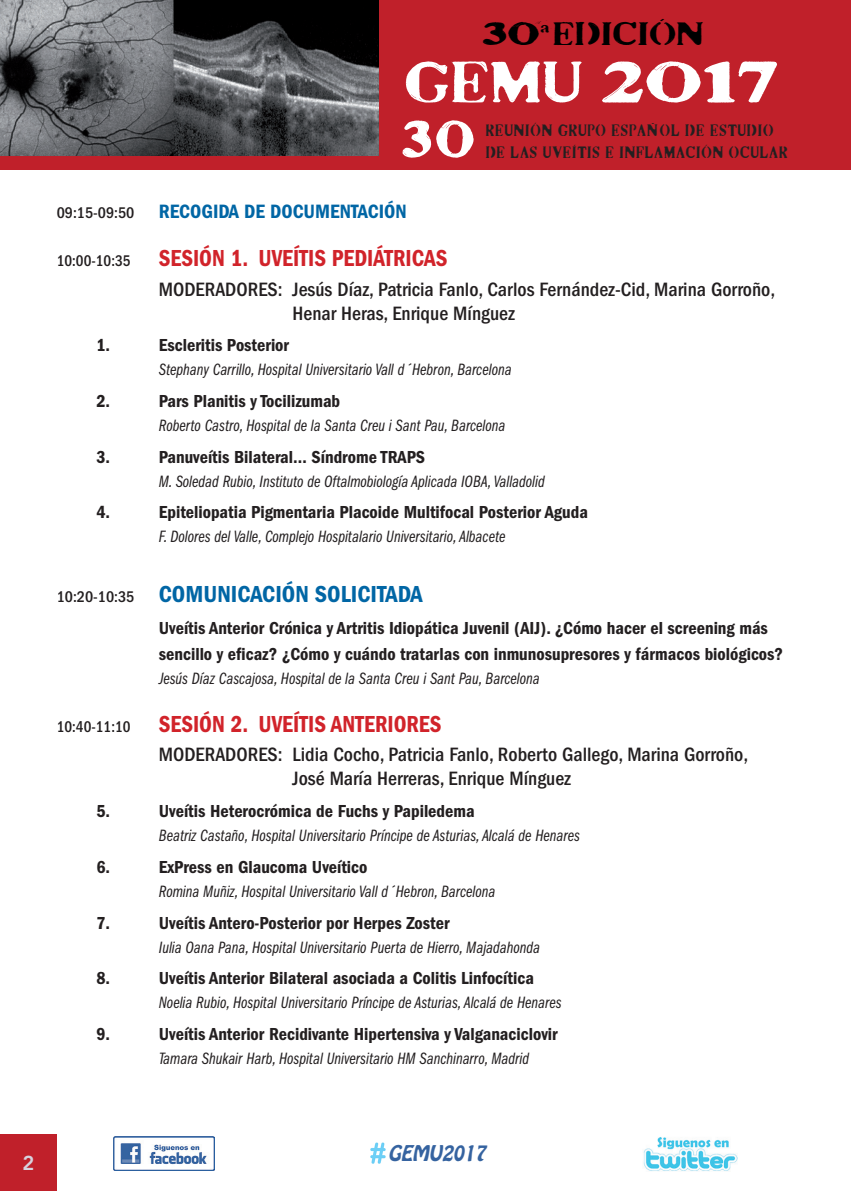
<style>
.page{position:relative;width:851px;height:1191px;background:#fff}
.page>*{position:absolute;margin:0;border:0;box-sizing:border-box;transform-origin:0 0}
.t1{font:56.6px "Co 2";color:#fff;scale:1.32 1}
.t2{font:51.4px "Co 2";color:#fff}
.t3{font:31.4px "Co 2";color:#000;scale:1.32 1}
.sesion{font:24px "ITC Franklin Gothic Std Dm Cd";color:#d1232a;scale:.95 1}
.Comunicacion_solicit{font:24px "ITC Franklin Gothic Std Dm Cd";color:#0166a5}
.moderadores{font:500 condensed 20px/24px "ITC Franklin Gothic Std";color:#231f20}
.varios{font:20px "ITC Franklin Gothic Std Dm Cd";color:#0166a5}
.t4{font:800 20px "Avenir LT Std";color:#d7d2de}
.t5{font:italic 19.2px "Hobo Std";color:#3563a0}
.titulo{font:18px/26px "ITC Franklin Gothic Std Dm Cd";color:#231f20}
.autores{font:17px "ITC Franklin Gothic Std Bk Cp It";color:#231f20}
.t6{font:16px/21.6px "Co 2";letter-spacing:.05em;color:#231f20}
.s1{font-family:"ITC Franklin Gothic Std";font-weight:500;font-stretch:condensed;font-size:16px;color:#231f20}
</style>
<div class="page">
<div style="left:0;top:0;width:850px;height:170px;background:#c0202a"></div>
<hr style="left:850px;top:0;width:1px;height:170px;background:#c0202a">
<img style="left:0;top:0;width:378px;height:156px">
<div style="left:0;top:1134px;width:57px;height:57px;background:#c0202a"></div>
<img style="left:643px;top:1137px;width:94px;height:34px">
<img style="left:113px;top:1136px;width:102px;height:34px">
<img style="left:370px;top:1142px;width:15px;height:21px">
<h3 class="t3" style="left:483px;top:18px;width:169px">30ªEDICIÓN</h3>
<h1 class="t1" style="left:406px;top:54px;width:285px">GEMU 2017</h1>
<h2 class="t2" style="left:402px;top:114px;width:75px">30</h2>
<p class="t6" style="left:486px;top:120px;width:303px">REUNIÓN GRUPO ESPAÑOL DE ESTUDIO<br>DE LAS UVEÍTIS E INFLAMACIÓN OCULAR</p>
<p class="varios" style="left:57px;top:200px;width:351px"><span class="s1">09:15-09:50</span> RECOGIDA DE DOCUMENTACIÓN</p>
<p class="sesion" style="left:57px;top:244px;width:413px"><span class="s1">10:00-10:35</span> SESIÓN 1. UVEÍTIS PEDIÁTRICAS</p>
<p class="moderadores" style="left:292px;top:277px;width:484px;text-indent:-134px">MODERADORES: Jesús Díaz, Patricia Fanlo, Carlos Fernández-Cid, Marina Gorroño,<br>Henar Heras, Enrique Mínguez</p>
<p class="titulo" style="left:96px;top:332px;width:15px">1.</p>
<p class="titulo" style="left:159px;top:332px;width:132px">Escleritis Posterior</p>
<p class="autores" style="left:159px;top:360px;width:354px">Stephany Carrillo, Hospital Universitario Vall d´Hebron, Barcelona</p>
<p class="titulo" style="left:96px;top:388px;width:15px">2.</p>
<p class="titulo" style="left:159px;top:388px;width:183px">Pars Planitis y Tocilizumab</p>
<p class="autores" style="left:159px;top:416px;width:348px">Roberto Castro, Hospital de la Santa Creu i Sant Pau, Barcelona</p>
<p class="titulo" style="left:96px;top:444px;width:15px">3.</p>
<p class="titulo" style="left:159px;top:444px;width:268px">Panuveítis Bilateral… Síndrome TRAPS</p>
<p class="autores" style="left:159px;top:472px;width:387px">M. Soledad Rubio, Instituto de Oftalmobiología Aplicada IOBA, Valladolid</p>
<p class="titulo" style="left:96px;top:499px;width:15px">4.</p>
<p class="titulo" style="left:159px;top:499px;width:430px">Epiteliopatia Pigmentaria Placoide Multifocal Posterior Aguda</p>
<p class="autores" style="left:159px;top:527px;width:348px">F. Dolores del Valle, Complejo Hospitalario Universitario, Albacete</p>
<p class="Comunicacion_solicit" style="left:57px;top:580px;width:367px"><span class="s1">10:20-10:35</span> COMUNICACIÓN SOLICITADA</p>
<p class="titulo" style="left:159px;top:615px;width:625px">Uveítis Anterior Crónica y Artritis Idiopática Juvenil (AIJ). ¿Cómo hacer el screening más sencillo y eficaz? ¿Cómo y cuándo tratarlas con inmunosupresores y fármacos biológicos?</p>
<p class="autores" style="left:159px;top:669px;width:382px">Jesús Díaz Cascajosa, Hospital de la Santa Creu i Sant Pau, Barcelona</p>
<p class="sesion" style="left:57px;top:710px;width:406px"><span class="s1">10:40-11:10</span> SESIÓN 2. UVEÍTIS ANTERIORES</p>
<p class="moderadores" style="left:292px;top:743px;width:457px;text-indent:-134px">MODERADORES: Lidia Cocho, Patricia Fanlo, Roberto Gallego, Marina Gorroño,<br>José María Herreras, Enrique Mínguez</p>
<p class="titulo" style="left:96px;top:798px;width:15px">5.</p>
<p class="titulo" style="left:159px;top:798px;width:317px">Uveítis Heterocrómica de Fuchs y Papiledema</p>
<p class="autores" style="left:159px;top:826px;width:422px">Beatriz Castaño, Hospital Universitario Príncipe de Asturias, Alcalá de Henares</p>
<p class="titulo" style="left:96px;top:854px;width:15px">6.</p>
<p class="titulo" style="left:159px;top:854px;width:210px">ExPress en Glaucoma Uveítico</p>
<p class="autores" style="left:159px;top:882px;width:338px">Romina Muñiz, Hospital Universitario Vall d´Hebron, Barcelona</p>
<p class="titulo" style="left:96px;top:909px;width:15px">7.</p>
<p class="titulo" style="left:159px;top:909px;width:292px">Uveítis Antero-Posterior por Herpes Zoster</p>
<p class="autores" style="left:159px;top:937px;width:383px">Iulia Oana Pana, Hospital Universitario Puerta de Hierro, Majadahonda</p>
<p class="titulo" style="left:96px;top:965px;width:15px">8.</p>
<p class="titulo" style="left:159px;top:965px;width:376px">Uveítis Anterior Bilateral asociada a Colitis Linfocítica</p>
<p class="autores" style="left:159px;top:993px;width:404px">Noelia Rubio, Hospital Universitario Príncipe de Asturias, Alcalá de Henares</p>
<p class="titulo" style="left:96px;top:1021px;width:15px">9.</p>
<p class="titulo" style="left:159px;top:1021px;width:400px">Uveítis Anterior Recidivante Hipertensiva y Valganaciclovir</p>
<p class="autores" style="left:159px;top:1049px;width:371px">Tamara Shukair Harb, Hospital Universitario HM Sanchinarro, Madrid</p>
<p class="t4" style="left:22px;top:1151px;width:13px">2</p>
<p class="t5" style="left:388px;top:1139px;width:104px">GEMU2017</p>
</div>
